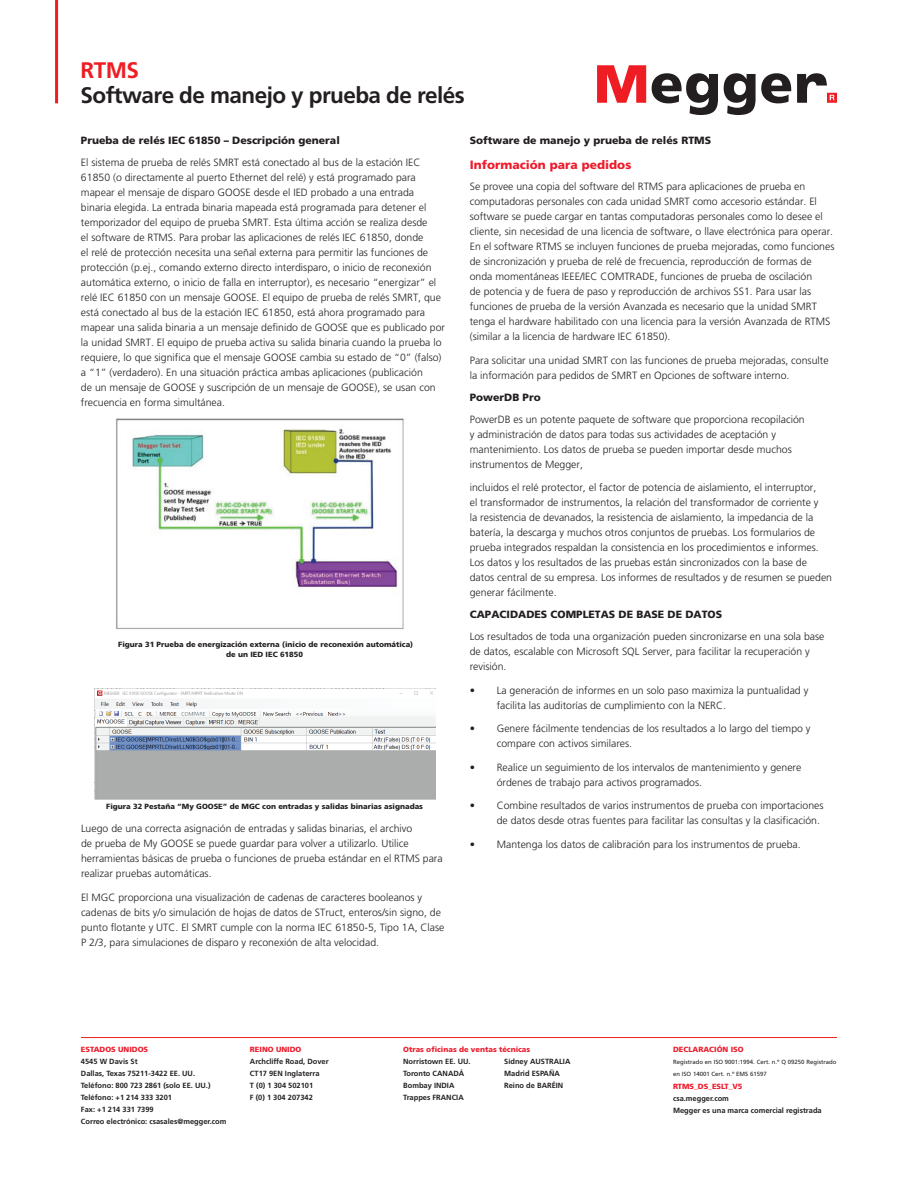
<style>
.page{position:relative;width:918px;height:1188px;background:#fff}
.page>*{position:absolute;margin:0;border:0;box-sizing:border-box;transform-origin:0 0}
.t1{font:700 22.5px "Frutiger LT Pro";letter-spacing:-.025em;color:#231f20}
.t2{font:700 22.5px "Frutiger LT Pro";color:#ee1d23}
.t3{font:900 12px "Frutiger LT Pro";color:#ee1b2c}
.t4{font:300 10.5px/15px "Frutiger LT Pro";color:#231f20}
.t5{font:900 10.5px "Frutiger LT Pro";color:#231f20}
.t6{font:700 7.5px/12px "Frutiger LT Pro";color:#231f20}
.t7{font:900 7.5px/10.5px "Frutiger LT Pro";color:#231f20;text-align:center}
.t8{font:900 7.5px "Frutiger LT Pro";color:#ee1b2c}
.t9{font:6px/12px "Frutiger LT Pro";color:#231f20}
</style>
<div class="page">
<hr style="left:81px;top:1037px;width:756px;height:1px;background:#ee1d23">
<img style="left:115px;top:418px;width:289px;height:211px">
<img style="left:94px;top:689px;width:341px;height:110px">
<svg style="left:597px;top:65px;width:240px;height:50px"></svg>
<hr style="left:55px;top:0;width:3px;height:103px;background:#ee1d23">
<h1 class="t2" style="left:81px;top:57px;width:60px">RTMS</h1>
<h1 class="t1" style="left:81px;top:82px;width:386px">Software de manejo y prueba de relés</h1>
<p class="t5" style="left:81px;top:134px;width:260px">Prueba de relés IEC 61850 – Descripción general</p>
<p class="t4" style="left:81px;top:155px;width:366px">El sistema de prueba de relés SMRT está conectado al bus de la estación IEC 61850 (o directamente al puerto Ethernet del relé) y está programado para mapear el mensaje de disparo GOOSE desde el IED probado a una entrada binaria elegida. La entrada binaria mapeada está programada para detener el temporizador del equipo de prueba SMRT. Esta última acción se realiza desde<br>el software de RTMS. Para probar las aplicaciones de relés IEC 61850, donde<br>el relé de protección necesita una señal externa para permitir las funciones de protección (p.ej., comando externo directo interdisparo, o inicio de reconexión automática externo, o inicio de falla en interruptor), es necesario “energizar” el relé IEC 61850 con un mensaje GOOSE. El equipo de prueba de relés SMRT, que está conectado al bus de la estación IEC 61850, está ahora programado para mapear una salida binaria a un mensaje definido de GOOSE que es publicado por la unidad SMRT. El equipo de prueba activa su salida binaria cuando la prueba lo requiere, lo que significa que el mensaje GOOSE cambia su estado de “0” (falso) a “1” (verdadero). En una situación práctica ambas aplicaciones (publicación<br>de un mensaje de GOOSE y suscripción de un mensaje de GOOSE), se usan con frecuencia en forma simultánea.</p>
<p class="t7" style="left:118px;top:639px;width:296px">Figura 31 Prueba de energización externa (inicio de reconexión automática) de un IED IEC 61850</p>
<p class="t7" style="left:106px;top:801px;width:318px">Figura 32 Pestaña “My GOOSE” de MGC con entradas y salidas binarias asignadas</p>
<p class="t4" style="left:81px;top:821px;width:363px">Luego de una correcta asignación de entradas y salidas binarias, el archivo<br>de prueba de My GOOSE se puede guardar para volver a utilizarlo. Utilice herramientas básicas de prueba o funciones de prueba estándar en el RTMS para realizar pruebas automáticas.</p>
<p class="t4" style="left:81px;top:890px;width:365px">El MGC proporciona una visualización de cadenas de caracteres booleanos y cadenas de bits y/o simulación de hojas de datos de STruct, enteros/sin signo, de punto flotante y UTC. El SMRT cumple con la norma IEC 61850-5, Tipo 1A, Clase P 2/3, para simulaciones de disparo y reconexión de alta velocidad.</p>
<p class="t5" style="left:470px;top:134px;width:243px">Software de manejo y prueba de relés RTMS</p>
<p class="t3" style="left:470px;top:157px;width:163px">Información para pedidos</p>
<p class="t4" style="left:470px;top:179px;width:366px">Se provee una copia del software del RTMS para aplicaciones de prueba en computadoras personales con cada unidad SMRT como accesorio estándar. El software se puede cargar en tantas computadoras personales como lo desee el cliente, sin necesidad de una licencia de software, o llave electrónica para operar.<br>En el software RTMS se incluyen funciones de prueba mejoradas, como funciones de sincronización y prueba de relé de frecuencia, reproducción de formas de onda momentáneas IEEE/IEC COMTRADE, funciones de prueba de oscilación<br>de potencia y de fuera de paso y reproducción de archivos SS1. Para usar las funciones de prueba de la versión Avanzada es necesario que la unidad SMRT tenga el hardware habilitado con una licencia para la versión Avanzada de RTMS (similar a la licencia de hardware IEC 61850).</p>
<p class="t4" style="left:470px;top:353px;width:360px">Para solicitar una unidad SMRT con las funciones de prueba mejoradas, consulte la información para pedidos de SMRT en Opciones de software interno.</p>
<p class="t5" style="left:470px;top:391px;width:72px">PowerDB Pro</p>
<p class="t4" style="left:470px;top:412px;width:336px">PowerDB es un potente paquete de software que proporciona recopilación y administración de datos para todas sus actividades de aceptación y mantenimiento. Los datos de prueba se pueden importar desde muchos instrumentos de Megger,</p>
<p class="t4" style="left:470px;top:480px;width:364px">incluidos el relé protector, el factor de potencia de aislamiento, el interruptor,<br>el transformador de instrumentos, la relación del transformador de corriente y<br>la resistencia de devanados, la resistencia de aislamiento, la impedancia de la batería, la descarga y muchos otros conjuntos de pruebas. Los formularios de prueba integrados respaldan la consistencia en los procedimientos e informes.<br>Los datos y los resultados de las pruebas están sincronizados con la base de datos central de su empresa. Los informes de resultados y de resumen se pueden generar fácilmente.</p>
<p class="t5" style="left:470px;top:608px;width:254px">CAPACIDADES COMPLETAS DE BASE DE DATOS</p>
<p class="t4" style="left:470px;top:629px;width:356px">Los resultados de toda una organización pueden sincronizarse en una sola base de datos, escalable con Microsoft SQL Server, para facilitar la recuperación y revisión.</p>
<p class="t4" style="left:497px;top:683px;width:313px;text-indent:-27px">• La generación de informes en un solo paso maximiza la puntualidad y facilita las auditorías de cumplimiento con la NERC.</p>
<p class="t4" style="left:497px;top:721px;width:315px;text-indent:-27px">• Genere fácilmente tendencias de los resultados a lo largo del tiempo y compare con activos similares.</p>
<p class="t4" style="left:497px;top:760px;width:306px;text-indent:-27px">• Realice un seguimiento de los intervalos de mantenimiento y genere órdenes de trabajo para activos programados.</p>
<p class="t4" style="left:497px;top:798px;width:328px;text-indent:-27px">• Combine resultados de varios instrumentos de prueba con importaciones de datos desde otras fuentes para facilitar las consultas y la clasificación.</p>
<p class="t4" style="left:470px;top:837px;width:332px">• Mantenga los datos de calibración para los instrumentos de prueba.</p>
<p class="t8" style="left:81px;top:1045px;width:69px">ESTADOS UNIDOS</p>
<p class="t6" style="left:81px;top:1055px;width:147px">4545 W Davis St<br>Dallas, Texas 75211-3422 EE. UU.<br>Teléfono: 800 723 2861 (solo EE. UU.)<br>Teléfono: +1 214 333 3201<br>Fax: +1 214 331 7399<br>Correo electrónico: csasales@megger.com</p>
<p class="t8" style="left:250px;top:1045px;width:53px">REINO UNIDO</p>
<p class="t6" style="left:250px;top:1055px;width:80px">Archcliffe Road, Dover<br>CT17 9EN Inglaterra<br>T (0) 1 304 502101<br>F (0) 1 304 207342</p>
<p class="t8" style="left:403px;top:1045px;width:129px">Otras oficinas de ventas técnicas</p>
<p class="t6" style="left:403px;top:1055px;width:69px">Norristown EE. UU.<br>Toronto CANADÁ<br>Bombay INDIA<br>Trappes FRANCIA</p>
<p class="t6" style="left:504px;top:1055px;width:68px">Sídney AUSTRALIA<br>Madrid ESPAÑA<br>Reino de BARÉIN</p>
<p class="t8" style="left:673px;top:1045px;width:72px">DECLARACIÓN ISO</p>
<p class="t9" style="left:673px;top:1056px;width:165px">Registrado en ISO 9001:1994. Cert. n.º Q 09250 Registrado en ISO 14001 Cert. n.º EMS 61597</p>
<p class="t8" style="left:673px;top:1082px;width:71px">RTMS_DS_ESLT_V5</p>
<p class="t6" style="left:673px;top:1092px;width:150px">csa.megger.com<br>Megger es una marca comercial registrada</p>
</div>
